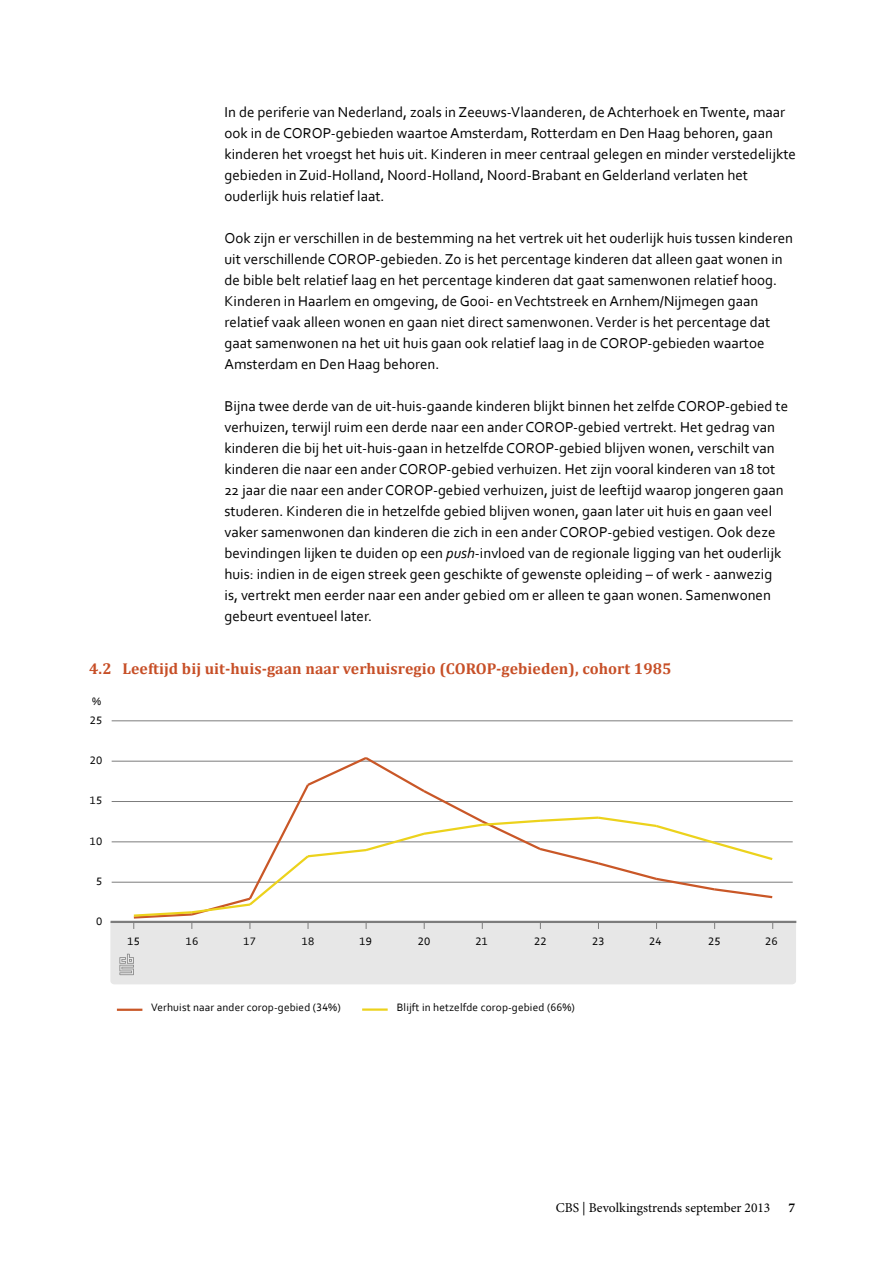
<style>
.page{position:relative;width:893px;height:1263px;background:#fff}
.page>*{position:absolute;margin:0;border:0;box-sizing:border-box;transform-origin:0 0}
.t1{font:700 15.75px "Cambria";letter-spacing:.005em;color:#c74f27}
.t2{font:15px/21px "Corbel";color:#000}
.t3{font:13.5px "Minion Pro";color:#000}
.t4{font:700 13.5px "Minion Pro";color:#000}
.t5{font:11.25px "Corbel";letter-spacing:.01em;color:#000}
.t6{font:11.25px "Corbel";letter-spacing:.01em;color:#000;scale:1.08 1}
.s1{font-style:italic}
</style>
<div class="page">
<hr style="left:117px;top:1009px;width:25px;height:2px;background:#c95727">
<hr style="left:362px;top:1008px;width:26px;height:3px;background:#ecd21c">
<hr style="left:112px;top:720px;width:681px;height:1px;background:#7c7c7c">
<svg style="left:110px;top:757px;width:686px;height:227px"></svg>
<hr style="left:111px;top:921px;width:685px;height:2px;background:#7c7c7c">
<p class="t2" style="left:225px;top:101px;width:573px">In de periferie van Nederland, zoals in Zeeuws-Vlaanderen, de Achterhoek en Twente, maar ook in de COROP-gebieden waartoe Amsterdam, Rotterdam en Den Haag behoren, gaan kinderen het vroegst het huis uit. Kinderen in meer centraal gelegen en minder verstedelijkte gebieden in Zuid-Holland, Noord-Holland, Noord-Brabant en Gelderland verlaten het ouderlijk huis relatief laat.</p>
<p class="t2" style="left:225px;top:227px;width:570px">Ook zijn er verschillen in de bestemming na het vertrek uit het ouderlijk huis tussen kinderen uit verschillende COROP-gebieden. Zo is het percentage kinderen dat alleen gaat wonen in de bible belt relatief laag en het percentage kinderen dat gaat samenwonen relatief hoog.<br>Kinderen in Haarlem en omgeving, de Gooi- en Vechtstreek en Arnhem/Nijmegen gaan relatief vaak alleen wonen en gaan niet direct samenwonen. Verder is het percentage dat gaat samenwonen na het uit huis gaan ook relatief laag in de COROP-gebieden waartoe Amsterdam en Den Haag behoren.</p>
<p class="t2" style="left:225px;top:395px;width:565px">Bijna twee derde van de uit-huis-gaande kinderen blijkt binnen het zelfde COROP-gebied te verhuizen, terwijl ruim een derde naar een ander COROP-gebied vertrekt. Het gedrag van kinderen die bij het uit-huis-gaan in hetzelfde COROP-gebied blijven wonen, verschilt van kinderen die naar een ander COROP-gebied verhuizen. Het zijn vooral kinderen van 18 tot 22 jaar die naar een ander COROP-gebied verhuizen, juist de leeftijd waarop jongeren gaan studeren. Kinderen die in hetzelfde gebied blijven wonen, gaan later uit huis en gaan veel vaker samenwonen dan kinderen die zich in een ander COROP-gebied vestigen. Ook deze bevindingen lijken te duiden op een <span class="s1">push</span>-invloed van de regionale ligging van het ouderlijk huis: indien in de eigen streek geen geschikte of gewenste opleiding – of werk - aanwezig is, vertrekt men eerder naar een ander gebied om er alleen te gaan wonen. Samenwonen gebeurt eventueel later.</p>
<p class="t1" style="left:89px;top:659px;width:584px">4.2 Leeftijd bij uit-huis-gaan naar verhuisregio (COROP-gebieden), cohort 1985</p>
<p class="t5" style="left:92px;top:694px;width:11px">%</p>
<p class="t6" style="left:90px;top:713px;width:13px">25</p>
<p class="t6" style="left:90px;top:753px;width:13px">20</p>
<p class="t6" style="left:90px;top:793px;width:13px">15</p>
<p class="t6" style="left:90px;top:834px;width:13px">10</p>
<p class="t6" style="left:96px;top:874px;width:7px">5</p>
<p class="t6" style="left:96px;top:914px;width:7px">0</p>
<p class="t6" style="left:127px;top:934px;width:13px">15</p>
<p class="t6" style="left:186px;top:934px;width:13px">16</p>
<p class="t6" style="left:243px;top:934px;width:13px">17</p>
<p class="t6" style="left:302px;top:934px;width:13px">18</p>
<p class="t6" style="left:359px;top:934px;width:13px">19</p>
<p class="t6" style="left:418px;top:934px;width:13px">20</p>
<p class="t6" style="left:476px;top:934px;width:13px">21</p>
<p class="t6" style="left:534px;top:934px;width:13px">22</p>
<p class="t6" style="left:592px;top:934px;width:13px">23</p>
<p class="t6" style="left:649px;top:934px;width:13px">24</p>
<p class="t6" style="left:708px;top:934px;width:13px">25</p>
<p class="t6" style="left:765px;top:934px;width:13px">26</p>
<p class="t5" style="left:151px;top:1000px;width:191px">Verhuist naar ander corop-gebied (34%)</p>
<p class="t5" style="left:397px;top:1000px;width:180px">Blijft in hetzelfde corop-gebied (66%)</p>
<p class="t3" style="left:556px;top:1198px;width:216px">CBS | Bevolkingstrends september 2013</p>
<p class="t4" style="left:788px;top:1198px;width:8px">7</p>
</div>
